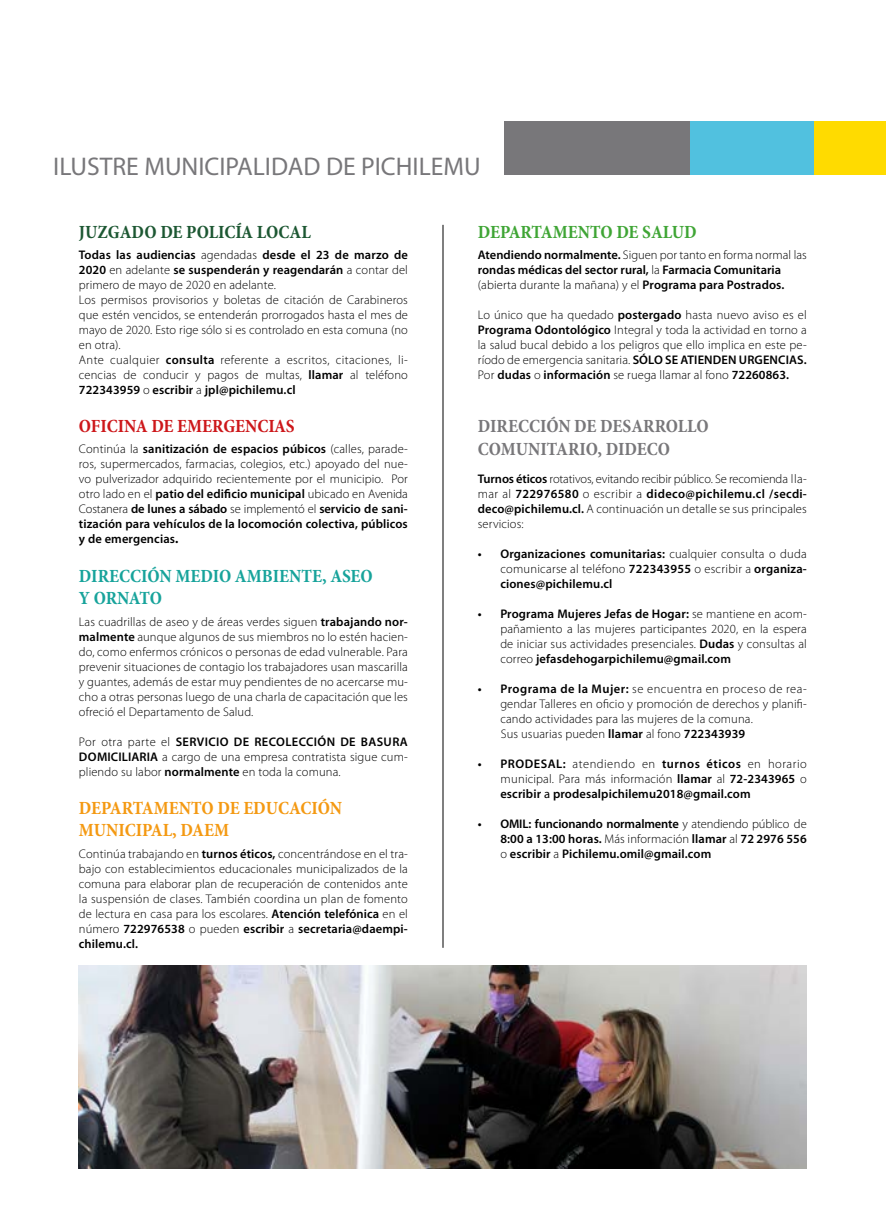
<style>
.page{position:relative;width:886px;height:1222px;background:#fff}
.page>*{position:absolute;margin:0;border:0;box-sizing:border-box;transform-origin:0 0}
.t1{font:25.62px "Myriad Pro";color:#78777a}
.t2{font:700 condensed 18.75px/22.5px "Minion Pro";color:#78777a}
.t3{font:700 condensed 18.75px/22.5px "Minion Pro";color:#f49912}
.t4{font:700 condensed 18.75px/22.5px "Minion Pro";color:#17a39b}
.t5{font:700 condensed 18.75px "Minion Pro";color:#1c5732}
.t6{font:700 condensed 18.75px "Minion Pro";color:#cd171a}
.t7{font:700 condensed 18.75px "Minion Pro";color:#3fa535}
.t8{font:300 12.5px/15px "Myriad Pro";letter-spacing:.01em;color:#000;text-align:justify}
.t9{font:600 12.5px/15px "Myriad Pro";letter-spacing:.01em;color:#000;text-align:justify}
.s1{font-weight:600}
.s2{font-weight:300}
.s3{font-weight:700}
.s4{font-weight:400}
</style>
<div class="page">
<div style="left:689px;top:121px;width:124px;height:53px;background:#51c1df"></div>
<div style="left:504px;top:121px;width:185px;height:53px;background:#78777a"></div>
<div style="left:813px;top:121px;width:72px;height:53px;background:#ffdb00"></div>
<hr style="left:442px;top:225px;width:1px;height:722px;background:#000">
<img style="left:79px;top:965px;width:727px;height:203px">
<h1 class="t1" style="left:53px;top:150px;width:428px">ILUSTRE MUNICIPALIDAD DE PICHILEMU</h1>
<h2 class="t5" style="left:79px;top:219px;width:233px">JUZGADO DE POLICÍA LOCAL</h2>
<h2 class="t7" style="left:477px;top:219px;width:220px">DEPARTAMENTO DE SALUD</h2>
<p class="t8" style="left:79px;top:247px;width:330px;text-align:left"><span class="s1">Todas las audiencias</span> agendadas <span class="s1">desde el 23 de marzo de 2020</span> en adelante <span class="s1">se suspenderán y reagendarán</span> a contar del primero de mayo de 2020 en adelante.<br>Los permisos provisorios y boletas de citación de Carabineros que estén vencidos, se entenderán prorrogados hasta el mes de mayo de 2020. Esto rige sólo si es controlado en esta comuna (no en otra).<br>Ante cualquier <span class="s1">consulta</span> referente a escritos, citaciones, li&shy;cencias de conducir y pagos de multas, <span class="s1">llamar</span> al teléfono <span class="s1">722343959</span> o <span class="s1">escribir</span> a <span class="s1">jpl@pichilemu.cl</span></p>
<p class="t9" style="left:477px;top:247px;width:330px;text-align:left">Atendiendo normalmente. <span class="s2">Siguen por tanto en forma normal las </span>rondas médicas del sector rural, <span class="s2">la</span> Farmacia Comunitaria <span class="s2">(abierta durante la mañana) y el</span> Programa para Postrados.</p>
<p class="t8" style="left:477px;top:307px;width:330px">Lo único que ha quedado <span class="s1">postergado</span> hasta nuevo aviso es el <span class="s1">Programa Odontológico</span> Integral y toda la actividad en torno a la salud bucal debido a los peligros que ello implica en este pe&shy;ríodo de emergencia sanitaria. <span class="s1">SÓLO SE ATIENDEN URGENCIAS.<br></span>Por <span class="s1">dudas</span> o <span class="s1">información</span> se ruega llamar al fono <span class="s1">72260863.</span></p>
<h2 class="t6" style="left:79px;top:413px;width:217px">OFICINA DE EMERGENCIAS</h2>
<h2 class="t2" style="left:477px;top:415px;width:232px">DIRECCIÓN DE DESARROLLO<br>COMUNITARIO, DIDECO</h2>
<p class="t8" style="left:79px;top:441px;width:330px">Continúa la <span class="s1">sanitización de espacios púbicos</span> (calles, parade&shy;ros, supermercados, farmacias, colegios, etc.) apoyado del nue&shy;vo pulverizador adquirido recientemente por el municipio. Por otro lado en el <span class="s1">patio del edificio municipal</span> ubicado en Avenida Costanera <span class="s1">de lunes a sábado</span> se implementó el <span class="s1">servicio de sani&shy;tización para vehículos de la locomoción colectiva, públicos y de emergencias</span><span class="s3">.</span></p>
<p class="t8" style="left:477px;top:471px;width:330px"><span class="s1">Turnos éticos</span> rotativos, evitando recibir público. Se recomienda lla&shy;mar al <span class="s1">722976580</span> o escribir a <span class="s1">dideco@pichilemu.cl /secdi&shy;deco@pichilemu.cl.</span> A continuación un detalle se sus principales servicios:</p>
<p class="t9" style="left:500px;top:546px;width:308px;text-indent:-22px">• Organizaciones comunitarias: <span class="s2">cualquier consulta o duda comunicarse al teléfono</span> 722343955 <span class="s2">o escribir a</span> organiza&shy;ciones@pichilemu.cl</p>
<p class="t8" style="left:500px;top:606px;width:308px;text-indent:-22px"><span class="s1">• Programa Mujeres Jefas de Hogar:</span> se mantiene en acom&shy;pañamiento a las mujeres participantes 2020, en la espera de iniciar sus actividades presenciales. <span class="s1">Dudas</span> y consultas al correo <span class="s1">jefasdehogarpichilemu@gmail.com</span></p>
<p class="t8" style="left:500px;top:681px;width:308px;text-align:left;text-indent:-22px"><span class="s1">• Programa de la Mujer:</span> se encuentra en proceso de rea&shy;gendar Talleres en oficio y promoción de derechos y planifi&shy;cando actividades para las mujeres de la comuna.<br>Sus usuarias pueden <span class="s1">llamar</span> al fono <span class="s1">722343939</span></p>
<p class="t9" style="left:500px;top:756px;width:308px;text-indent:-22px">• PRODESAL: <span class="s2">atendiendo en</span> turnos éticos <span class="s2">en horario municipal. Para más información</span> llamar <span class="s2">al</span> 72-2343965 <span class="s2">o </span>escribir <span class="s4">a</span> prodesalpichilemu2018@gmail.com</p>
<p class="t9" style="left:500px;top:816px;width:308px;text-indent:-22px">• OMIL: funcionando normalmente <span class="s2">y atendiendo público de </span>8:00 a 13:00 horas. <span class="s2">Más información</span> llamar <span class="s2">al</span> 72 2976 556 <span class="s2">o</span> escribir <span class="s2">a</span> Pichilemu.omil@gmail.com</p>
<h2 class="t4" style="left:79px;top:564px;width:295px">DIRECCIÓN MEDIO AMBIENTE, ASEO<br>Y ORNATO</h2>
<p class="t8" style="left:79px;top:614px;width:330px">Las cuadrillas de aseo y de áreas verdes siguen <span class="s1">trabajando nor&shy;malmente</span> aunque algunos de sus miembros no lo estén hacien&shy;do, como enfermos crónicos o personas de edad vulnerable. Para prevenir situaciones de contagio los trabajadores usan mascarilla y guantes, además de estar muy pendientes de no acercarse mu&shy;cho a otras personas luego de una charla de capacitación que les ofreció el Departamento de Salud.</p>
<p class="t8" style="left:79px;top:734px;width:330px">Por otra parte el <span class="s1">SERVICIO DE RECOLECCIÓN DE BASURA DOMICILIARIA</span> a cargo de una empresa contratista sigue cum&shy;pliendo su labor <span class="s1">normalmente</span> en toda la comuna.</p>
<h2 class="t3" style="left:79px;top:796px;width:264px">DEPARTAMENTO DE EDUCACIÓN<br>MUNICIPAL, DAEM</h2>
<p class="t8" style="left:79px;top:846px;width:330px">Continúa trabajando en <span class="s1">turnos éticos,</span> concentrándose en el tra&shy;bajo con establecimientos educacionales municipalizados de la comuna para elaborar plan de recuperación de contenidos ante la suspensión de clases. También coordina un plan de fomento de lectura en casa para los escolares. <span class="s1">Atención telefónica</span> en el número <span class="s1">722976538</span> o pueden <span class="s1">escribir</span> a <span class="s1">secretaria@daempi&shy;chilemu.cl.</span></p>
</div>
